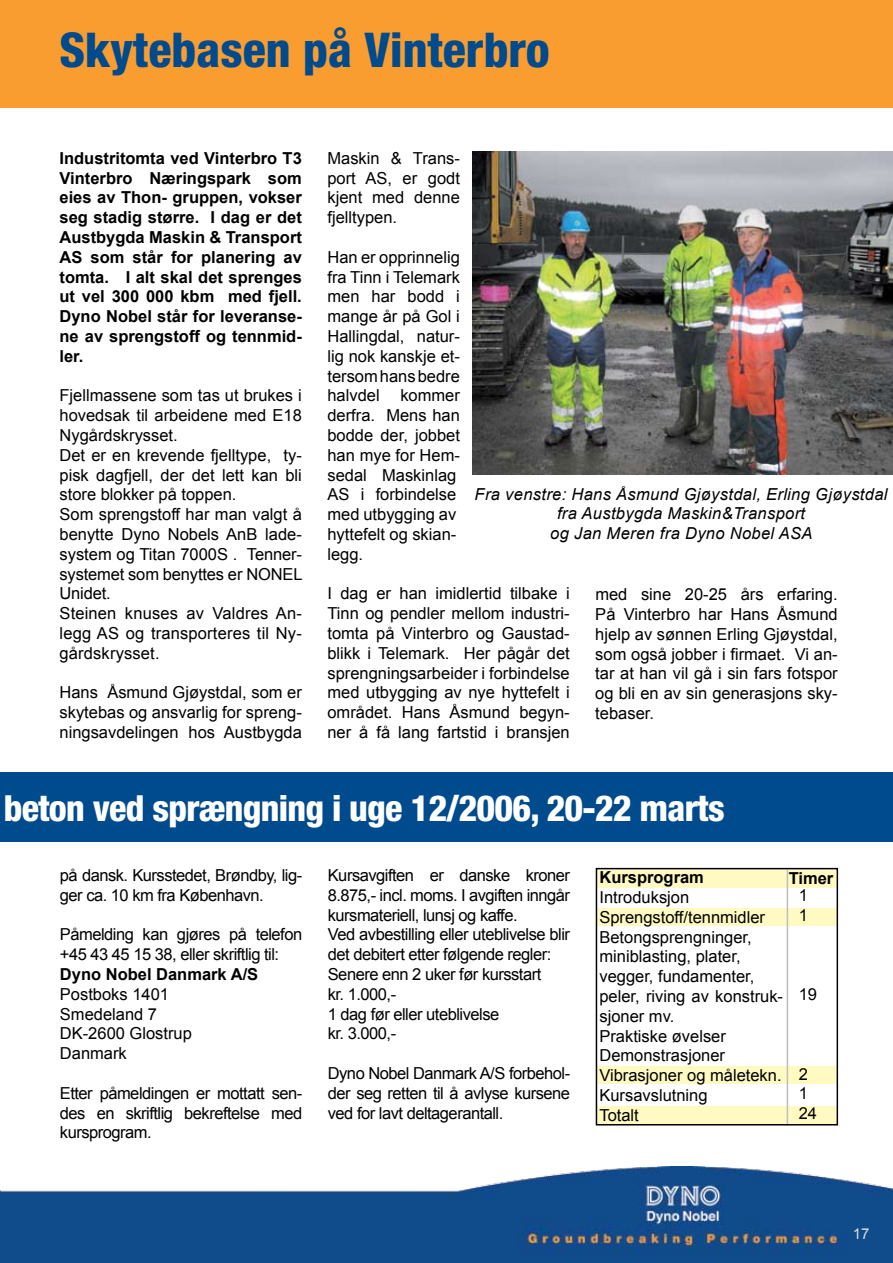
<style>
.page{position:relative;width:893px;height:1263px;background:#fff}
.page>*{position:absolute;margin:0;border:0;box-sizing:border-box;transform-origin:0 0}
.t1{font:800 condensed 48px "Helvetica Neue";color:#004b8d}
.t2{font:800 condensed 36px "Helvetica Neue";letter-spacing:-.02em;color:#fff}
.t3{font:16.5px/19.8px "Arial";color:#000;text-align:justify}
.t4{font:16.5px/19.8px "Arial";letter-spacing:-.03em;color:#000}
.t5{font:700 16.5px/19.8px "Arial";color:#000;text-align:justify}
.t6{font:italic 16.5px/19.8px "Arial";letter-spacing:.02em;color:#000;text-align:center}
.t7{font:15px "Arial";color:#dcddde}
</style>
<div class="page">
<img style="left:0;top:1167px;width:893px;height:96px">
<div style="left:0;top:773px;width:893px;height:69px;background:#004b8d"></div>
<div style="left:0;top:0;width:893px;height:108px;background:#f99d31"></div>
<div style="left:596px;top:870px;width:242px;height:17px;background:#fffac1"></div>
<div style="left:596px;top:908px;width:242px;height:18px;background:#fffac1"></div>
<div style="left:596px;top:1066px;width:242px;height:18px;background:#fffac1"></div>
<div style="left:596px;top:1106px;width:242px;height:17px;background:#fffac1"></div>
<hr style="left:787px;top:870px;width:1px;height:256px;background:#bcbdbf">
<div style="left:596px;top:868px;width:242px;height:257px;border:2px solid #000"></div>
<img style="left:473px;top:152px;width:420px;height:323px">
<h1 class="t1" style="left:60px;top:20px;width:492px">Skytebasen på Vinterbro</h1>
<p class="t5" style="left:60px;top:149px;width:244px">Industritomta ved Vinterbro T3<br>Vinterbro Næringspark som eies av Thon- gruppen, vokser seg stadig større. I dag er det Austbygda Maskin &amp; Transport AS som står for planering av tomta. I alt skal det sprenges ut vel 300 000 kbm med fjell.<br>Dyno Nobel står for leveranse&shy;ne av sprengstoff og tennmid&shy;ler.</p>
<p class="t3" style="left:60px;top:386px;width:244px;text-align:left">Fjellmassene som tas ut brukes i hovedsak til arbeidene med E1 8<br>Nygårdskrysset.<br>Det er en krevende fjelltype, ty&shy;pisk dagfjell, der det lett kan bli store blokker på toppen.<br>Som sprengstoff har man valgt å benytte Dyno Nobels AnB lade&shy;system og Titan 7000S . Tenner&shy;systemet som benyttes er NONEL<br>Unidet.<br>Steinen knuses av Valdres An&shy;legg AS og transporteres til Ny&shy;gårdskrysset.</p>
<p class="t3" style="left:60px;top:683px;width:244px">Hans Åsmund Gjøystdal, som er skytebas og ansvarlig for spreng&shy;ningsavdelingen hos Austbygda</p>
<p class="t3" style="left:327px;top:148px;width:134px">Maskin &amp; Trans&shy;port AS, er godt kjent med denne fjelltypen.</p>
<p class="t3" style="left:327px;top:247px;width:134px">Han er opprinnelig fra Tinn i Telemark men har bodd i mange år på Gol i Hallingdal, natur&shy;lig nok kanskje et&shy;tersom hans bedre halvdel</p>
<p class="t3" style="left:327px;top:386px;width:134px;text-align:left;text-indent:73px">kommer derfra. Mens han bodde der, jobbet han mye for Hem&shy;sedal Maskinlag<br>AS i forbindelse med utbygging av hyttefelt og skian&shy;legg.</p>
<p class="t3" style="left:327px;top:584px;width:244px">I dag er han imidlertid tilbake i Tinn og pendler mellom industri&shy;tomta på Vinterbro og Gaustad&shy;blikk i Telemark. Her pågår det sprengningsarbeider i forbindelse med utbygging av nye hyttefelt i området. Hans Åsmund begyn&shy;ner å få lang fartstid i bransjen</p>
<p class="t3" style="left:595px;top:585px;width:244px">med sine 20-25 års erfaring.<br>På Vinterbro har Hans Åsmund hjelp av sønnen Erling Gjøystdal, som også jobber i firmaet. Vi an&shy;tar at han vil gå i sin fars fotspor og bli en av sin generasjons sky&shy;tebaser.</p>
<p class="t6" style="left:475px;top:484px;width:414px">Fra venstre: Hans Åsmund Gjøystdal, Erling Gjøystdal fra Austbygda Maskin&amp;Transport<br>og Jan Meren fra Dyno Nobel ASA</p>
<h2 class="t2" style="left:4px;top:786px;width:722px">beton ved sprængning i uge 12/2006, 20-22 marts</h2>
<p class="t4" style="left:60px;top:865px;width:244px">på dansk. Kursstedet, Brøndby, lig&shy;ger ca. 1 0 km fra København.</p>
<p class="t4" style="left:60px;top:925px;width:244px">Påmelding kan gjøres på telefon +45 43 45 1 5 38, eller skriftlig til:</p>
<p class="t5" style="left:60px;top:965px;width:200px">Dyno Nobel Danmark A/S</p>
<p class="t3" style="left:60px;top:984px;width:134px;text-align:left">Postboks 1 401<br>Smedeland 7<br>DK-2600 Glostrup<br>Danmark</p>
<p class="t3" style="left:60px;top:1083px;width:244px">Etter påmeldingen er mottatt sen&shy;des en skriftlig bekreftelse med kursprogram.</p>
<p class="t4" style="left:328px;top:865px;width:244px">Kursavgiften er danske kroner<br>8.875,- incl. moms. I avgiften inngår kursmateriell, lunsj og kaffe.<br>Ved avbestilling eller uteblivelse blir det debitert etter følgende regler:<br>Senere enn 2 uker før kursstart<br>kr. 1 .000,-<br>1 dag før eller uteblivelse<br>kr. 3.000,-</p>
<p class="t3" style="left:328px;top:1063px;width:244px">Dyno Nobel Danmark A/S forbehol&shy;der seg retten til å avlyse kursene ved for lavt deltagerantall.</p>
<p class="t5" style="left:599px;top:868px;width:106px">Kursprogram</p>
<p class="t3" style="left:599px;top:887px;width:185px;text-align:left">Introduksjon<br>Sprengstoff/tennmidler<br>Betongsprengninger, miniblasting, plater, vegger, fundamenter, peler, riving av konstruk&shy;sjoner mv.<br>Praktiske øvelser<br>Demonstrasjoner<br>Vibrasjoner og måletekn.<br>Kursavslutning<br>Totalt</p>
<p class="t3" style="left:799px;top:886px;width:6px">1<br>1</p>
<p class="t5" style="left:789px;top:869px;width:46px">Timer</p>
<p class="t3" style="left:799px;top:985px;width:20px">1 9</p>
<p class="t3" style="left:799px;top:1064px;width:20px;text-align:left">2<br>1<br>24</p>
<p class="t7" style="left:853px;top:1223px;width:18px">1 7</p>
</div>
